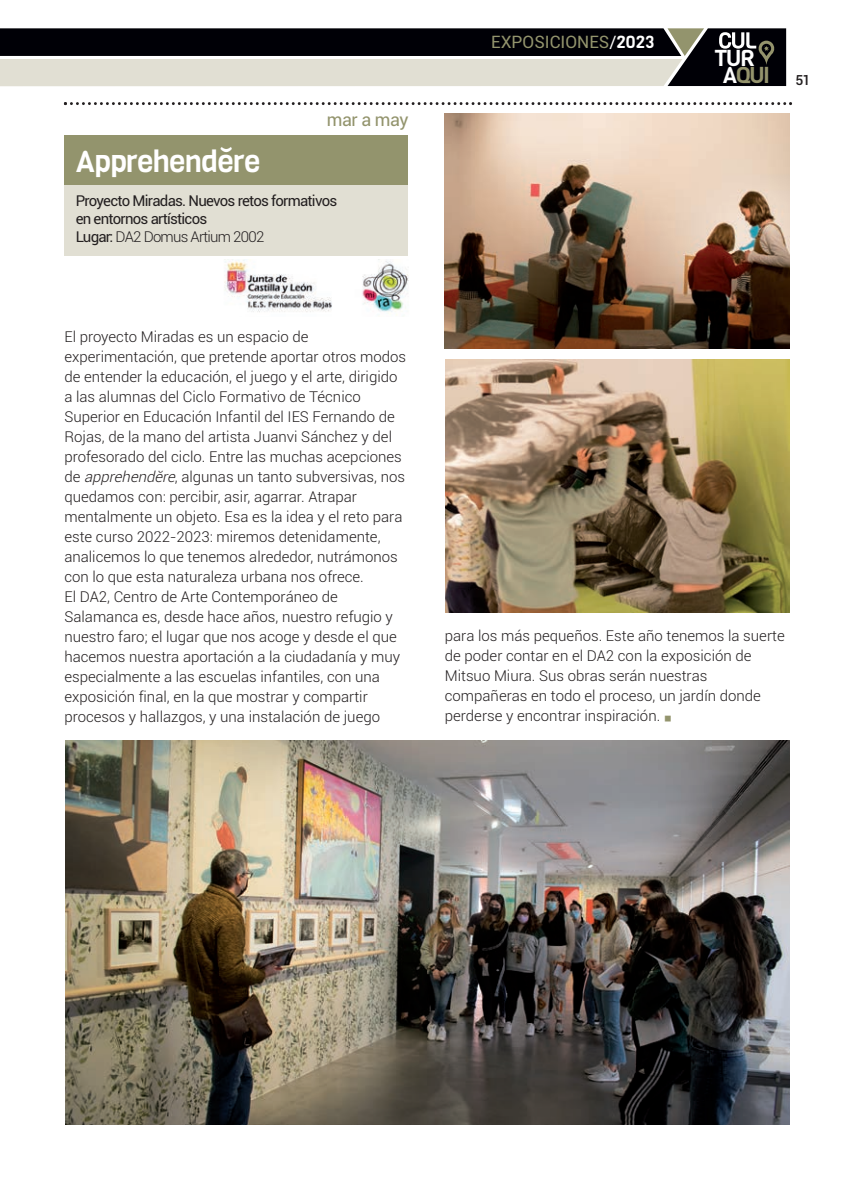
<style>
.page{position:relative;width:851px;height:1191px;background:#fff}
.page>*{position:absolute;margin:0;border:0;box-sizing:border-box;transform-origin:0 0}
.t1{font:30px "Viga";letter-spacing:-.025em;color:#fff}
.t2{font:22.6px "Viga";color:#94936c}
.t3{font:22.6px "Viga";color:#fff}
.t4{font:18px "Roboto";letter-spacing:-.025em;color:#93946d}
.t5{font:17.2px "Roboto";color:#93946d}
.t6{font:300 15px/20px "Roboto";color:#231f20}
.t7{font:15px/18px "Roboto";letter-spacing:-.05em;color:#231f20}
.t8{font:500 14px "Roboto";color:#231f20}
.t9{font:12.6px "Viga";color:#fff;scale:1.75 1}
.s1{font-weight:300}
.s2{font-style:italic}
.s3{color:#fff}
.s4{font-family:"Viga";color:#fff}
</style>
<div class="page">
<svg style="left:64px;top:102px;width:728px;height:3px"></svg>
<svg style="left:0;top:28px;width:786px;height:59px;background:#6e6d6b"></svg>
<img style="left:224px;top:259px;width:185px;height:57px">
<div style="left:64px;top:169px;width:344px;height:87px;background:#e1dfd3"></div>
<div style="left:64px;top:135px;width:344px;height:50px;background:#93946d"></div>
<img style="left:444px;top:114px;width:345px;height:234px">
<img style="left:445px;top:360px;width:343px;height:252px">
<img style="left:65px;top:740px;width:723px;height:384px">
<p class="t4" style="left:327px;top:109px;width:83px">mar a may</p>
<p class="t9" style="left:218px;top:153px;width:6px;rotate:-90deg">(</p>
<h1 class="t1" style="left:76px;top:141px;width:186px">Apprehendere</h1>
<p class="t7" style="left:76px;top:192px;width:263px">Proyecto Miradas. Nuevos retos formativos en entornos artísticos<br>Lugar: <span class="s1">DA2 Domus Artium 2002</span></p>
<p class="t6" style="left:64px;top:327px;width:343px">El proyecto Miradas es un espacio de experimentación, que pretende aportar otros modos de entender la educación, el juego y el arte, dirigido a las alumnas del Ciclo Formativo de Técnico Superior en Educación Infantil del IES Fernando de Rojas, de la mano del artista Juanvi Sánchez y del profesorado del ciclo. Entre las muchas acepciones de <span class="s2">apprehendĕre</span>, algunas un tanto subversivas, nos quedamos con: percibir, asir, agarrar. Atrapar mentalmente un objeto. Esa es la idea y el reto para este curso 2022-2023: miremos detenidamente, analicemos lo que tenemos alrededor, nutrámonos con lo que esta naturaleza urbana nos ofrece.<br>El DA2, Centro de Arte Contemporáneo de Salamanca es, desde hace años, nuestro refugio y nuestro faro; el lugar que nos acoge y desde el que hacemos nuestra aportación a la ciudadanía y muy especialmente a las escuelas infantiles, con una exposición final, en la que mostrar y compartir procesos y hallazgos, y una instalación de juego</p>
<p class="t5" style="left:491px;top:32px;width:164px">EXPOSICIONES<span class="s3">/</span><span class="s4">2023</span></p>
<h2 class="t3" style="left:714px;top:43px;width:42px">TUR</h2>
<h2 class="t2" style="left:722px;top:60px;width:49px"><span class="s3">A</span>QUI</h2>
<p class="t8" style="left:795px;top:72px;width:17px">51</p>
<p class="t6" style="left:445px;top:626px;width:341px">para los más pequeños. Este año tenemos la suerte de poder contar en el DA2 con la exposición de Mitsuo Miura. Sus obras serán nuestras compañeras en todo el proceso, un jardín donde perderse y encontrar inspiración.</p>
</div>
